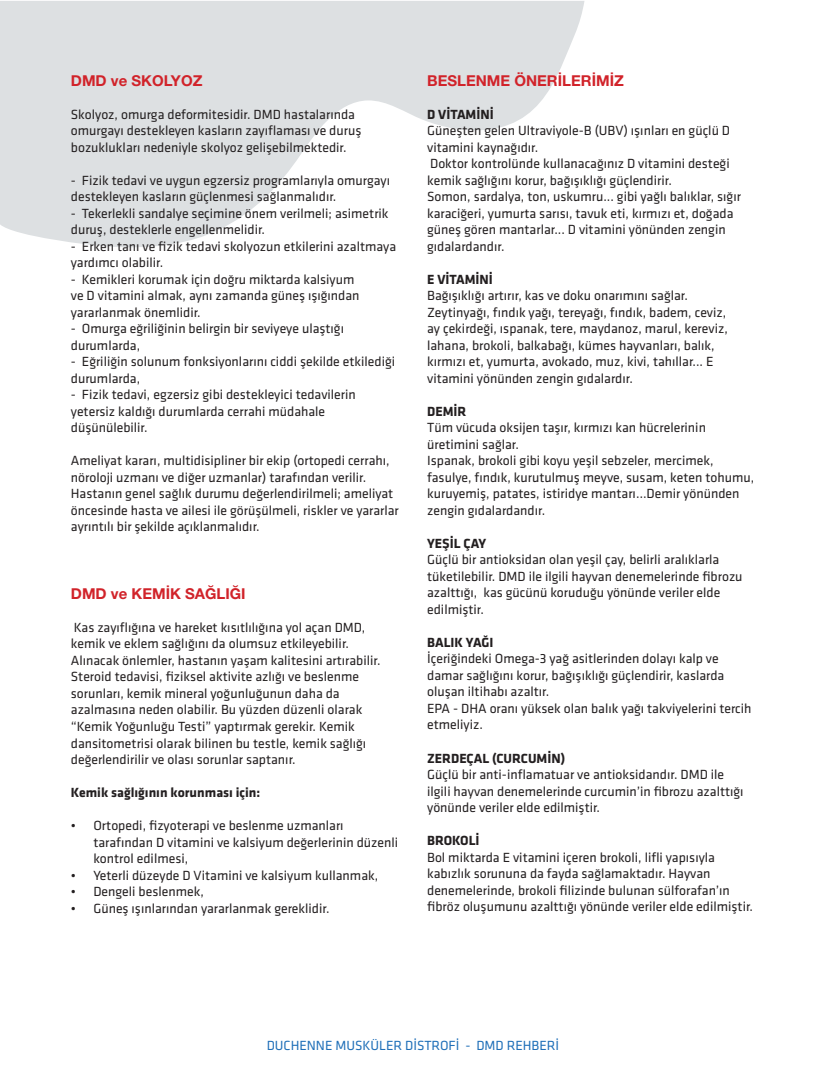
<style>
.page{position:relative;width:826px;height:1085px;background:#fff}
.page>*{position:absolute;margin:0;border:0;box-sizing:border-box;transform-origin:0 0}
.t1{font:700 15px "Helvetica Neue";color:#d1232a}
.t2{font:13.75px/16.5px "Klavika Basic";color:#231f20}
.t3{font:700 13.75px "Klavika Basic";color:#231f20}
.t4{font:13.75px "Klavika Basic";color:#1f6fb8}
</style>
<div class="page">
<svg style="left:0;top:1px;width:584px;height:246px;fill:#dde0e2"></svg>
<p class="t1" style="left:71px;top:68px;width:133px">DMD ve SKOLYOZ</p>
<p class="t2" style="left:71px;top:105px;width:292px">Skolyoz, omurga deformitesidir. DMD hastalarında omurgayı destekleyen kasların zayıflaması ve duruş bozuklukları nedeniyle skolyoz gelişebilmektedir.</p>
<p class="t2" style="left:71px;top:171px;width:321px">- Fizik tedavi ve uygun egzersiz programlarıyla omurgayı destekleyen kasların güçlenmesi sağlanmalıdır.</p>
<p class="t2" style="left:71px;top:204px;width:319px">- Tekerlekli sandalye seçimine önem verilmeli; asimetrik duruş, desteklerle engellenmelidir.</p>
<p class="t2" style="left:71px;top:237px;width:327px">- Erken tanı ve fizik tedavi skolyozun etkilerini azaltmaya yardımcı olabilir.</p>
<p class="t2" style="left:71px;top:270px;width:290px">- Kemikleri korumak için doğru miktarda kalsiyum ve D vitamini almak, aynı zamanda güneş ışığından yararlanmak önemlidir.</p>
<p class="t2" style="left:71px;top:320px;width:275px">- Omurga eğriliğinin belirgin bir seviyeye ulaştığı durumlarda,</p>
<p class="t2" style="left:71px;top:353px;width:326px">- Eğriliğin solunum fonksiyonlarını ciddi şekilde etkilediği durumlarda,</p>
<p class="t2" style="left:71px;top:386px;width:286px">- Fizik tedavi, egzersiz gibi destekleyici tedavilerin yetersiz kaldığı durumlarda cerrahi müdahale düşünülebilir.</p>
<p class="t2" style="left:71px;top:452px;width:329px">Ameliyat kararı, multidisipliner bir ekip (ortopedi cerrahı, nöroloji uzmanı ve diğer uzmanlar) tarafından verilir.<br>Hastanın genel sağlık durumu değerlendirilmeli; ameliyat öncesinde hasta ve ailesi ile görüşülmeli, riskler ve yararlar ayrıntılı bir şekilde açıklanmalıdır.</p>
<p class="t1" style="left:71px;top:581px;width:176px">DMD ve KEMİK SAĞLIĞI</p>
<p class="t2" style="left:71px;top:618px;width:311px">Kas zayıflığına ve hareket kısıtlılığına yol açan DMD, kemik ve eklem sağlığını da olumsuz etkileyebilir.<br>Alınacak önlemler, hastanın yaşam kalitesini artırabilir.<br>Steroid tedavisi, fiziksel aktivite azlığı ve beslenme sorunları, kemik mineral yoğunluğunun daha da azalmasına neden olabilir. Bu yüzden düzenli olarak “Kemik Yoğunluğu Testi” yaptırmak gerekir. Kemik dansitometrisi olarak bilinen bu testle, kemik sağlığı değerlendirilir ve olası sorunlar saptanır.</p>
<p class="t3" style="left:71px;top:782px;width:191px">Kemik sağlığının korunması için:</p>
<p class="t2" style="left:93px;top:816px;width:306px;text-indent:-22px">• Ortopedi, fizyoterapi ve beslenme uzmanları tarafından D vitamini ve kalsiyum değerlerinin düzenli kontrol edilmesi,</p>
<p class="t2" style="left:71px;top:866px;width:309px">• Yeterli düzeyde D Vitamini ve kalsiyum kullanmak,</p>
<p class="t2" style="left:71px;top:882px;width:134px">• Dengeli beslenmek,</p>
<p class="t2" style="left:71px;top:899px;width:260px">• Güneş ışınlarından yararlanmak gereklidir.</p>
<p class="t1" style="left:427px;top:68px;width:198px">BESLENME ÖNERİLERİMİZ</p>
<p class="t3" style="left:427px;top:104px;width:68px">D VİTAMİNİ</p>
<p class="t2" style="left:427px;top:122px;width:315px">Güneşten gelen Ultraviyole-B (UBV) ışınları en güçlü D vitamini kaynağıdır.<br>Doktor kontrolünde kullanacağınız D vitamini desteği kemik sağlığını korur, bağışıklığı güçlendirir.<br>Somon, sardalya, ton, uskumru... gibi yağlı balıklar, sığır karaciğeri, yumurta sarısı, tavuk eti, kırmızı et, doğada güneş gören mantarlar... D vitamini yönünden zengin gıdalardandır.</p>
<p class="t3" style="left:427px;top:269px;width:67px">E VİTAMİNİ</p>
<p class="t2" style="left:427px;top:287px;width:302px">Bağışıklığı artırır, kas ve doku onarımını sağlar.<br>Zeytinyağı, fındık yağı, tereyağı, fındık, badem, ceviz, ay çekirdeği, ıspanak, tere, maydanoz, marul, kereviz, lahana, brokoli, balkabağı, kümes hayvanları, balık, kırmızı et, yumurta, avokado, muz, kivi, tahıllar... E vitamini yönünden zengin gıdalardır.</p>
<p class="t3" style="left:427px;top:401px;width:41px">DEMİR</p>
<p class="t2" style="left:427px;top:419px;width:328px">Tüm vücuda oksijen taşır, kırmızı kan hücrelerinin üretimini sağlar.<br>Ispanak, brokoli gibi koyu yeşil sebzeler, mercimek, fasulye, fındık, kurutulmuş meyve, susam, keten tohumu, kuruyemiş, patates, istiridye mantarı…Demir yönünden zengin gıdalardandır.</p>
<p class="t3" style="left:427px;top:533px;width:61px">YEŞİL ÇAY</p>
<p class="t2" style="left:427px;top:551px;width:317px">Güçlü bir antioksidan olan yeşil çay, belirli aralıklarla tüketilebilir. DMD ile ilgili hayvan denemelerinde fibrozu azalttığı, kas gücünü koruduğu yönünde veriler elde edilmiştir.</p>
<p class="t3" style="left:427px;top:632px;width:68px">BALIK YAĞI</p>
<p class="t2" style="left:427px;top:650px;width:326px">İçeriğindeki Omega-3 yağ asitlerinden dolayı kalp ve damar sağlığını korur, bağışıklığı güçlendirir, kaslarda oluşan iltihabı azaltır.<br>EPA - DHA oranı yüksek olan balık yağı takviyelerini tercih etmeliyiz.</p>
<p class="t3" style="left:427px;top:747px;width:139px">ZERDEÇAL (CURCUMİN)</p>
<p class="t2" style="left:427px;top:765px;width:318px">Güçlü bir anti-inflamatuar ve antioksidandır. DMD ile ilgili hayvan denemelerinde curcumin’in fibrozu azalttığı yönünde veriler elde edilmiştir.</p>
<p class="t3" style="left:427px;top:830px;width:54px">BROKOLİ</p>
<p class="t2" style="left:427px;top:848px;width:327px">Bol miktarda E vitamini içeren brokoli, lifli yapısıyla kabızlık sorununa da fayda sağlamaktadır. Hayvan denemelerinde, brokoli filizinde bulunan sülforafan’ın fibröz oluşumunu azalttığı yönünde veriler elde edilmiştir.</p>
<p class="t4" style="left:267px;top:1036px;width:294px">DUCHENNE MUSKÜLER DİSTROFİ - DMD REHBERİ</p>
</div>
